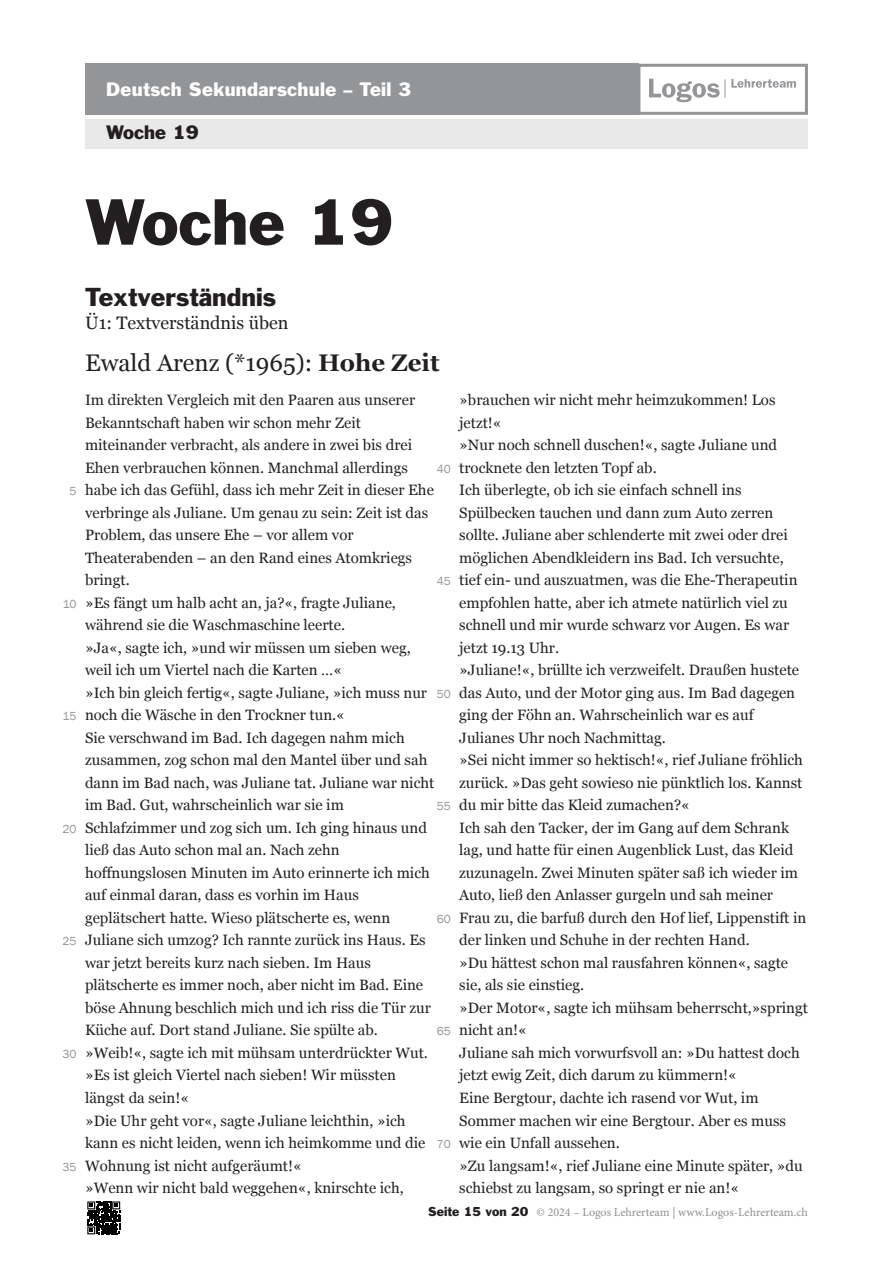
<style>
.page{position:relative;width:893px;height:1263px;background:#fff}
.page>*{position:absolute;margin:0;border:0;box-sizing:border-box;transform-origin:0 0}
.t1{font:60px "Franklin Gothic Std";color:#231f20}
.t2{font:24px "Georgia";color:#231f20}
.t3{font:24px "Franklin Gothic Std";color:#231f20}
.t4{font:18px "Franklin Gothic Std";letter-spacing:.015em;color:#fff}
.t5{font:18px "Georgia";color:#231f20}
.t6{font:18px "Franklin Gothic Std";color:#231f20}
.t7{font:15px/22.5px "Georgia";color:#231f20}
.t8{font:12px "Minion Pro";color:#918f8f}
.t9{font:12px "Franklin Gothic";color:#939598}
.s1{font-weight:700}
.s2{font-family:"Franklin Gothic Std";color:#231f20}
</style>
<div class="page">
<svg style="left:87px;top:1201px;width:34px;height:34px"></svg>
<svg style="left:87px;top:1201px;width:33px;height:33px"></svg>
<div style="left:85px;top:64px;width:554px;height:51px;background:#939598"></div>
<svg style="left:649px;top:79px;width:147px;height:23px"></svg>
<div style="left:637px;top:64px;width:171px;height:51px;border:3px solid #939598"></div>
<div style="left:85px;top:119px;width:723px;height:30px;background:#e9e9e9"></div>
<p class="t4" style="left:106px;top:82px;width:307px">Deutsch Sekundarschule – Teil 3</p>
<p class="t6" style="left:106px;top:126px;width:94px">Woche 19</p>
<h1 class="t1" style="left:85px;top:199px;width:310px">Woche 19</h1>
<h2 class="t3" style="left:85px;top:288px;width:193px">Textverständnis</h2>
<p class="t5" style="left:85px;top:315px;width:205px">Ü1: Textverständnis üben</p>
<p class="t9" style="left:69px;top:487px;width:9px">5</p>
<p class="t9" style="left:63px;top:599px;width:15px">10</p>
<p class="t9" style="left:63px;top:712px;width:15px">15</p>
<p class="t9" style="left:62px;top:824px;width:16px">20</p>
<p class="t9" style="left:62px;top:937px;width:16px">25</p>
<p class="t9" style="left:62px;top:1049px;width:16px">30</p>
<p class="t9" style="left:62px;top:1162px;width:16px">35</p>
<h2 class="t2" style="left:85px;top:353px;width:356px">Ewald Arenz (*1965): <span class="s1">Hohe Zeit</span></h2>
<p class="t7" style="left:85px;top:390px;width:351px">Im direkten Vergleich mit den Paaren aus unserer Bekanntschaft haben wir schon mehr Zeit miteinander verbracht, als andere in zwei bis drei Ehen verbrauchen können. Manchmal allerdings habe ich das Gefühl, dass ich mehr Zeit in dieser Ehe verbringe als Juliane. Um genau zu sein: Zeit ist das Problem, das unsere Ehe – vor allem vor Theaterabenden – an den Rand eines Atomkriegs bringt.<br>»Es fängt um halb acht an, ja?«, fragte Juliane, während sie die Waschmaschine leerte.<br>»Ja«, sagte ich, »und wir müssen um sieben weg, weil ich um Viertel nach die Karten …«<br>»Ich bin gleich fertig«, sagte Juliane, »ich muss nur noch die Wäsche in den Trockner tun.«<br>Sie verschwand im Bad. Ich dagegen nahm mich zusammen, zog schon mal den Mantel über und sah dann im Bad nach, was Juliane tat. Juliane war nicht im Bad. Gut, wahrscheinlich war sie im Schlafzimmer und zog sich um. Ich ging hinaus und ließ das Auto schon mal an. Nach zehn hoffnungslosen Minuten im Auto erinnerte ich mich auf einmal daran, dass es vorhin im Haus geplätschert hatte. Wieso plätscherte es, wenn Juliane sich umzog? Ich rannte zurück ins Haus. Es war jetzt bereits kurz nach sieben. Im Haus plätscherte es immer noch, aber nicht im Bad. Eine böse Ahnung beschlich mich und ich riss die Tür zur Küche auf. Dort stand Juliane. Sie spülte ab. »Weib!«, sagte ich mit mühsam unterdrückter Wut. »Es ist gleich Viertel nach sieben! Wir müssten längst da sein!«<br>»Die Uhr geht vor«, sagte Juliane leichthin, »ich kann es nicht leiden, wenn ich heimkomme und die Wohnung ist nicht aufgeräumt!«<br>»Wenn wir nicht bald weggehen«, knirschte ich,</p>
<p class="t7" style="left:459px;top:390px;width:350px">»brauchen wir nicht mehr heimzukommen! Los jetzt!«<br>»Nur noch schnell duschen!«, sagte Juliane und trocknete den letzten Topf ab.<br>Ich überlegte, ob ich sie einfach schnell ins Spülbecken tauchen und dann zum Auto zerren sollte. Juliane aber schlenderte mit zwei oder drei möglichen Abendkleidern ins Bad. Ich versuchte, tief ein- und auszuatmen, was die Ehe-Therapeutin empfohlen hatte, aber ich atmete natürlich viel zu schnell und mir wurde schwarz vor Augen. Es war jetzt 19.13 Uhr.<br>»Juliane!«, brüllte ich verzweifelt. Draußen hustete das Auto, und der Motor ging aus. Im Bad dagegen ging der Föhn an. Wahrscheinlich war es auf Julianes Uhr noch Nachmittag.<br>»Sei nicht immer so hektisch!«, rief Juliane fröhlich zurück. »Das geht sowieso nie pünktlich los. Kannst du mir bitte das Kleid zumachen?«<br>Ich sah den Tacker, der im Gang auf dem Schrank lag, und hatte für einen Augenblick Lust, das Kleid zuzunageln. Zwei Minuten später saß ich wieder im Auto, ließ den Anlasser gurgeln und sah meiner Frau zu, die barfuß durch den Hof lief, Lippenstift in der linken und Schuhe in der rechten Hand.<br>»Du hättest schon mal rausfahren können«, sagte sie, als sie einstieg.<br>»Der Motor«, sagte ich mühsam beherrscht,»springt nicht an!«<br>Juliane sah mich vorwurfsvoll an: »Du hattest doch jetzt ewig Zeit, dich darum zu kümmern!«<br>Eine Bergtour, dachte ich rasend vor Wut, im Sommer machen wir eine Bergtour. Aber es muss wie ein Unfall aussehen.<br>»Zu langsam!«, rief Juliane eine Minute später, »du schiebst zu langsam, so springt er nie an!«</p>
<p class="t9" style="left:437px;top:464px;width:16px">40</p>
<p class="t9" style="left:437px;top:577px;width:16px">45</p>
<p class="t9" style="left:437px;top:689px;width:16px">50</p>
<p class="t9" style="left:437px;top:802px;width:16px">55</p>
<p class="t9" style="left:437px;top:914px;width:16px">60</p>
<p class="t9" style="left:437px;top:1027px;width:16px">65</p>
<p class="t9" style="left:437px;top:1139px;width:16px">70</p>
<p class="t8" style="left:428px;top:1207px;width:381px"><span class="s2">Seite 15 von 20</span> © 2024 – Logos Lehrerteam | www.Logos-Lehrerteam.ch</p>
</div>
